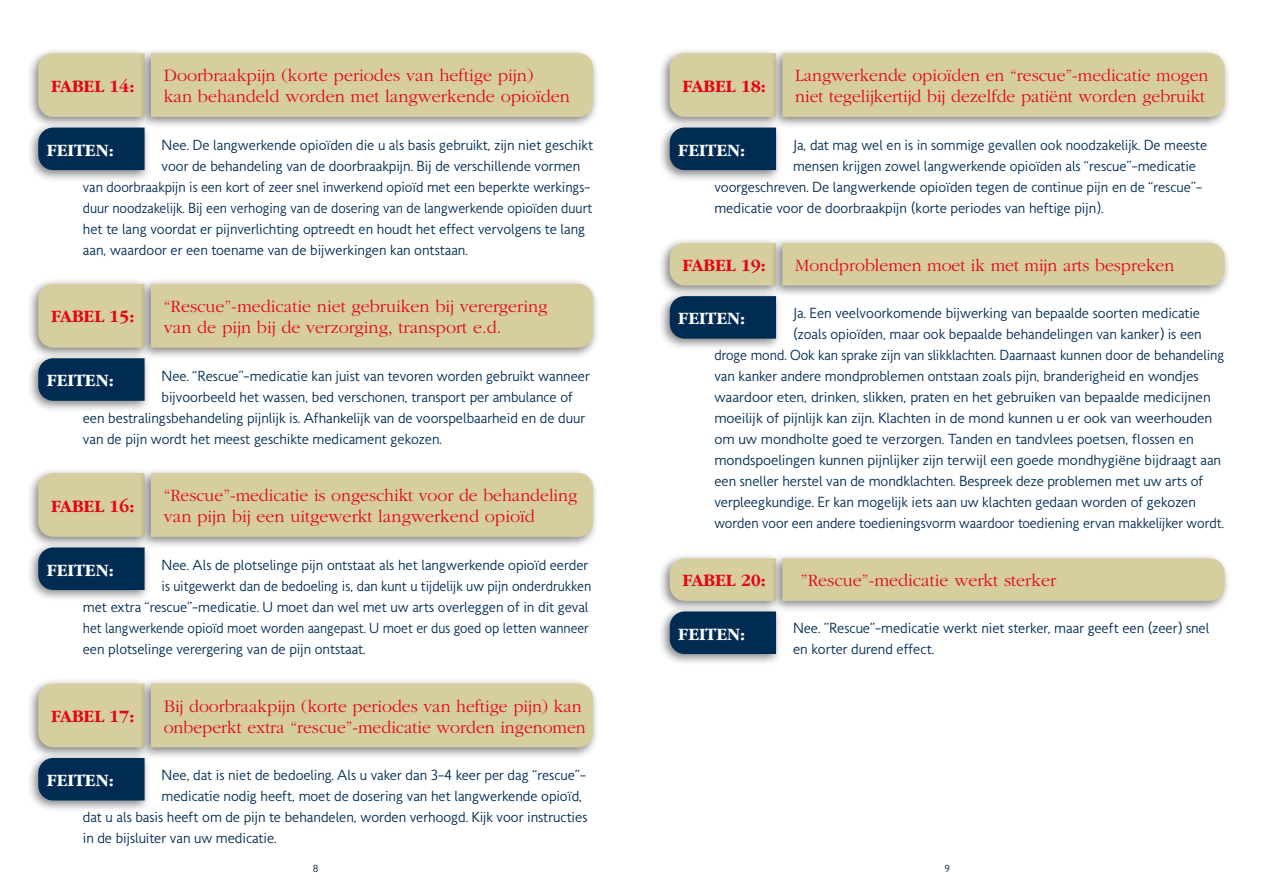
<style>
.page{position:relative;width:1263px;height:893px;background:#fff}
.page>*{position:absolute;margin:0;border:0;box-sizing:border-box;transform-origin:0 0}
.t1{font:300 18px/21px "Garamond";color:#e30613}
.t2{font:700 18px "Garamond";color:#e30613}
.t3{font:700 18px "Garamond";color:#fff}
.t4{font:15px/21px "Nycomed Sans";color:#002b53}
.t5{font:15px "Nycomed Sans";color:#002b53;scale:.96 1}
.t6{font:15px "Nycomed Sans";color:#002b53;scale:.95 1}
.t7{font:10.5px "Nycomed Sans";color:#002b53}
</style>
<div class="page">
<div style="left:27px;top:47px;width:124px;height:82px;background:#000;opacity:.5"></div>
<div style="left:38px;top:53px;width:101px;height:64px;background:#d6ce9f"></div>
<div style="left:658px;top:47px;width:124px;height:82px;background:#000;opacity:.5"></div>
<div style="left:670px;top:53px;width:101px;height:64px;background:#d6ce9f"></div>
<div style="left:27px;top:278px;width:124px;height:82px;background:#000;opacity:.5"></div>
<div style="left:38px;top:284px;width:101px;height:64px;background:#d6ce9f"></div>
<div style="left:27px;top:467px;width:124px;height:82px;background:#000;opacity:.5"></div>
<div style="left:38px;top:473px;width:101px;height:64px;background:#d6ce9f"></div>
<div style="left:27px;top:678px;width:124px;height:82px;background:#000;opacity:.5"></div>
<div style="left:38px;top:684px;width:101px;height:63px;background:#d6ce9f"></div>
<div style="left:27px;top:122px;width:124px;height:60px;background:#000;opacity:.5"></div>
<div style="left:38px;top:128px;width:107px;height:42px;background:#002b53"></div>
<div style="left:658px;top:122px;width:124px;height:60px;background:#000;opacity:.5"></div>
<div style="left:670px;top:128px;width:106px;height:42px;background:#002b53"></div>
<div style="left:27px;top:352px;width:124px;height:61px;background:#000;opacity:.5"></div>
<svg style="left:38px;top:358px;width:107px;height:43px;background:#073057"></svg>
<div style="left:27px;top:542px;width:124px;height:60px;background:#000;opacity:.5"></div>
<div style="left:38px;top:547px;width:107px;height:43px;background:#002b53"></div>
<div style="left:27px;top:752px;width:124px;height:61px;background:#000;opacity:.5"></div>
<div style="left:38px;top:758px;width:107px;height:42px;background:#002b53"></div>
<div style="left:139px;top:47px;width:461px;height:82px;background:#000;opacity:.5"></div>
<div style="left:151px;top:53px;width:442px;height:64px;background:#d6ce9f"></div>
<div style="left:771px;top:47px;width:460px;height:82px;background:#000;opacity:.5"></div>
<div style="left:782px;top:53px;width:443px;height:64px;background:#d6ce9f"></div>
<div style="left:139px;top:278px;width:461px;height:82px;background:#000;opacity:.5"></div>
<div style="left:151px;top:284px;width:442px;height:64px;background:#d6ce9f"></div>
<div style="left:139px;top:467px;width:461px;height:82px;background:#000;opacity:.5"></div>
<div style="left:151px;top:473px;width:442px;height:64px;background:#d6ce9f"></div>
<div style="left:139px;top:678px;width:461px;height:82px;background:#000;opacity:.5"></div>
<div style="left:151px;top:684px;width:442px;height:63px;background:#d6ce9f"></div>
<div style="left:658px;top:237px;width:124px;height:61px;background:#000;opacity:.5"></div>
<div style="left:670px;top:243px;width:100px;height:42px;background:#d6ce9f"></div>
<div style="left:658px;top:553px;width:124px;height:60px;background:#000;opacity:.5"></div>
<div style="left:670px;top:558px;width:101px;height:43px;background:#d6ce9f"></div>
<div style="left:658px;top:290px;width:124px;height:61px;background:#000;opacity:.5"></div>
<div style="left:670px;top:296px;width:106px;height:43px;background:#002b53"></div>
<div style="left:658px;top:606px;width:124px;height:60px;background:#000;opacity:.5"></div>
<div style="left:670px;top:611px;width:106px;height:43px;background:#002b53"></div>
<div style="left:770px;top:237px;width:461px;height:61px;background:#000;opacity:.5"></div>
<div style="left:782px;top:243px;width:443px;height:42px;background:#d6ce9f"></div>
<div style="left:771px;top:553px;width:460px;height:60px;background:#000;opacity:.5"></div>
<div style="left:782px;top:558px;width:443px;height:43px;background:#d6ce9f"></div>
<p class="t1" style="left:164px;top:65px;width:408px">Doorbraakpijn (korte periodes van heftige pijn)<br>kan behandeld worden met langwerkende opioïden</p>
<p class="t1" style="left:795px;top:65px;width:415px">Langwerkende opioïden en “rescue”-medicatie mogen niet tegelijkertijd bij dezelfde patiënt worden gebruikt</p>
<p class="t2" style="left:51px;top:76px;width:85px">FABEL 14:</p>
<p class="t2" style="left:682px;top:76px;width:85px">FABEL 18:</p>
<p class="t4" style="left:162px;top:134px;width:433px">Nee. De langwerkende opioïden die u als basis gebruikt, zijn niet geschikt</p>
<p class="t4" style="left:162px;top:155px;width:420px">voor de behandeling van de doorbraakpijn. Bij de verschillende vormen</p>
<p class="t4" style="left:83px;top:176px;width:509px">van doorbraakpijn is een kort of zeer snel inwerkend opioïd met een beperkte werkings-</p>
<p class="t5" style="left:83px;top:199px;width:532px">duur noodzakelijk. Bij een verhoging van de dosering van de langwerkende opioïden duurt</p>
<p class="t4" style="left:83px;top:218px;width:504px">het te lang voordat er pijnverlichting optreedt en houdt het effect vervolgens te lang</p>
<p class="t4" style="left:83px;top:239px;width:386px">aan, waardoor er een toename van de bijwerkingen kan ontstaan.</p>
<p class="t4" style="left:793px;top:134px;width:416px">Ja, dat mag wel en is in sommige gevallen ook noodzakelijk. De meeste</p>
<p class="t4" style="left:793px;top:155px;width:404px">mensen krijgen zowel langwerkende opioïden als “rescue”-medicatie</p>
<p class="t4" style="left:714px;top:176px;width:489px">voorgeschreven. De langwerkende opioïden tegen de continue pijn en de “rescue”-</p>
<p class="t4" style="left:714px;top:197px;width:390px">medicatie voor de doorbraakpijn (korte periodes van heftige pijn).</p>
<p class="t3" style="left:47px;top:140px;width:68px">FEITEN:</p>
<p class="t3" style="left:678px;top:140px;width:68px">FEITEN:</p>
<p class="t1" style="left:795px;top:255px;width:380px">Mondproblemen moet ik met mijn arts bespreken</p>
<p class="t2" style="left:682px;top:256px;width:85px">FABEL 19:</p>
<p class="t2" style="left:51px;top:307px;width:85px">FABEL 15:</p>
<p class="t1" style="left:164px;top:296px;width:385px">“Rescue”-medicatie niet gebruiken bij verergering van de pijn bij de verzorging, transport e.d.</p>
<p class="t4" style="left:162px;top:365px;width:430px">Nee. “Rescue”-medicatie kan juist van tevoren worden gebruikt wanneer</p>
<p class="t4" style="left:162px;top:386px;width:413px">bijvoorbeeld het wassen, bed verschonen, transport per ambulance of</p>
<p class="t4" style="left:83px;top:407px;width:504px">een bestralingsbehandeling pijnlijk is. Afhankelijk van de voorspelbaarheid en de duur</p>
<p class="t4" style="left:83px;top:428px;width:360px">van de pijn wordt het meest geschikte medicament gekozen.</p>
<p class="t3" style="left:47px;top:371px;width:68px">FEITEN:</p>
<p class="t2" style="left:51px;top:496px;width:85px">FABEL 16:</p>
<p class="t1" style="left:164px;top:485px;width:415px">“Rescue”-medicatie is ongeschikt voor de behandeling van pijn bij een uitgewerkt langwerkend opioïd</p>
<p class="t4" style="left:162px;top:554px;width:428px">Nee. Als de plotselinge pijn ontstaat als het langwerkende opioïd eerder</p>
<p class="t4" style="left:162px;top:575px;width:431px">is uitgewerkt dan de bedoeling is, dan kunt u tijdelijk uw pijn onderdrukken</p>
<p class="t4" style="left:83px;top:596px;width:507px">met extra “rescue”-medicatie. U moet dan wel met uw arts overleggen of in dit geval</p>
<p class="t6" style="left:83px;top:619px;width:534px">het langwerkende opioïd moet worden aangepast. U moet er dus goed op letten wanneer</p>
<p class="t4" style="left:83px;top:638px;width:284px">een plotselinge verergering van de pijn ontstaat.</p>
<p class="t3" style="left:47px;top:560px;width:68px">FEITEN:</p>
<p class="t2" style="left:51px;top:707px;width:85px">FABEL 17:</p>
<p class="t1" style="left:164px;top:696px;width:423px">Bij doorbraakpijn (korte periodes van heftige pijn) kan onbeperkt extra “rescue”-medicatie worden ingenomen</p>
<p class="t4" style="left:162px;top:764px;width:426px">Nee, dat is niet de bedoeling. Als u vaker dan 3-4 keer per dag “rescue”-</p>
<p class="t4" style="left:162px;top:785px;width:422px">medicatie nodig heeft, moet de dosering van het langwerkende opioïd,</p>
<p class="t4" style="left:83px;top:806px;width:506px">dat u als basis heeft om de pijn te behandelen, worden verhoogd. Kijk voor instructies</p>
<p class="t4" style="left:83px;top:827px;width:195px">in de bijsluiter van uw medicatie.</p>
<p class="t3" style="left:47px;top:771px;width:68px">FEITEN:</p>
<p class="t4" style="left:793px;top:302px;width:408px">Ja. Een veelvoorkomende bijwerking van bepaalde soorten medicatie</p>
<p class="t4" style="left:793px;top:323px;width:410px">(zoals opioïden, maar ook bepaalde behandelingen van kanker) is een</p>
<p class="t4" style="left:714px;top:344px;width:511px">droge mond. Ook kan sprake zijn van slikklachten. Daarnaast kunnen door de behandeling</p>
<p class="t4" style="left:714px;top:365px;width:486px">van kanker andere mondproblemen ontstaan zoals pijn, branderigheid en wondjes</p>
<p class="t4" style="left:714px;top:386px;width:498px">waardoor eten, drinken, slikken, praten en het gebruiken van bepaalde medicijnen</p>
<p class="t4" style="left:714px;top:407px;width:499px">moeilijk of pijnlijk kan zijn. Klachten in de mond kunnen u er ook van weerhouden</p>
<p class="t4" style="left:714px;top:428px;width:481px">om uw mondholte goed te verzorgen. Tanden en tandvlees poetsen, flossen en</p>
<p class="t4" style="left:714px;top:449px;width:508px">mondspoelingen kunnen pijnlijker zijn terwijl een goede mondhygiëne bijdraagt aan</p>
<p class="t4" style="left:714px;top:470px;width:490px">een sneller herstel van de mondklachten. Bespreek deze problemen met uw arts of</p>
<p class="t4" style="left:714px;top:491px;width:483px">verpleegkundige. Er kan mogelijk iets aan uw klachten gedaan worden of gekozen</p>
<p class="t4" style="left:714px;top:512px;width:511px">worden voor een andere toedieningsvorm waardoor toediening ervan makkelijker wordt.</p>
<p class="t3" style="left:678px;top:309px;width:68px">FEITEN:</p>
<p class="t2" style="left:682px;top:571px;width:85px">FABEL 20:</p>
<p class="t3" style="left:678px;top:624px;width:68px">FEITEN:</p>
<p class="t1" style="left:801px;top:570px;width:257px">”Rescue”-medicatie werkt sterker</p>
<p class="t4" style="left:793px;top:617px;width:418px">Nee. ”Rescue”-medicatie werkt niet sterker, maar geeft een (zeer) snel en korter durend effect.</p>
<p class="t7" style="left:313px;top:862px;width:7px">8</p>
<p class="t7" style="left:944px;top:862px;width:7px">9</p>
</div>
